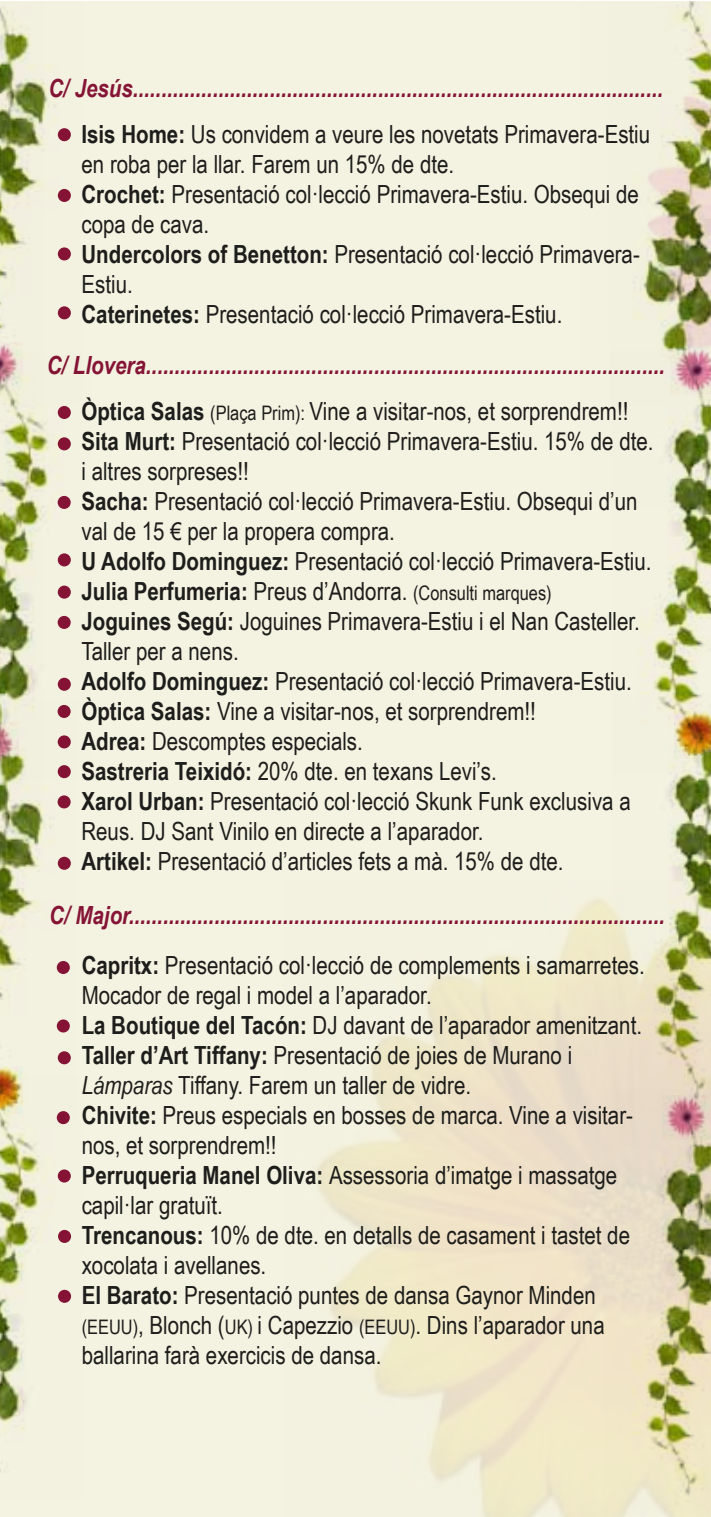
<style>
.page{position:relative;width:711px;height:1517px;background:#fff}
.page>*{position:absolute;margin:0;border:0;box-sizing:border-box;transform-origin:0 0}
.t1{font:25px/30px "Arial Narrow";color:#1d1d1b}
.t2{font:italic 700 25px/50.5px "Arial Narrow";color:#851436;text-align:center}
.t3{font:20px "Arial Narrow";color:#1d1d1b}
.s1{font-weight:700}
.s2{font-size:20px}
.s3{font-weight:700;font-size:25px}
.s4{font-size:25px}
.s5{font-style:normal;color:#1d1d1b}
.s6{font-weight:400;font-style:normal;color:#1d1d1b}
.s7{font-style:italic}
</style>
<div class="page">
<div style="left:0;top:2px;width:710px;height:1515px;background:#f4f2e1"></div>
<img style="left:0;top:7px;width:71px;height:329px">
<img style="left:0;top:376px;width:71px;height:323px">
<img style="left:0;top:699px;width:71px;height:366px">
<img style="left:0;top:1111px;width:72px;height:361px">
<img style="left:0;top:1066px;width:23px;height:47px">
<img style="left:0;top:342px;width:23px;height:44px">
<img style="left:0;top:723px;width:18px;height:43px">
<img style="left:604px;top:1089px;width:106px;height:424px">
<img style="left:612px;top:774px;width:98px;height:344px">
<img style="left:641px;top:405px;width:69px;height:369px">
<img style="left:633px;top:2px;width:77px;height:403px">
<img style="left:674px;top:711px;width:36px;height:47px">
<img style="left:662px;top:1095px;width:48px;height:44px">
<p class="t2" style="left:48px;top:62px;width:616px">C/ Jesús.............................................................................................</p>
<p class="t1" style="left:81px;top:119px;width:570px"><span class="s1">Isis Home:</span> Us convidem a veure les novetats Primavera--Estiu en roba per la llar. Farem un 15% de dte.<br><span class="s1">Crochet:</span> Presentació col·lecció Primavera--Estiu. Obsequi de copa de cava.<br><span class="s1">Undercolors of Benetton:</span> Presentació col·lecció Primavera-- Estiu.<br><span class="s1">Caterinetes:</span> Presentació col·lecció Primavera--Estiu.</p>
<p class="t2" style="left:47px;top:339px;width:619px">C/ Llovera...........................................................................................</p>
<p class="t1" style="left:81px;top:396px;width:573px"><span class="s1">Òptica Salas</span> <span class="s2">(Plaça Prim):</span> Vine a visitar--nos, et sorprendrem!!<br><span class="s1">Sita Murt:</span> Presentació col·lecció Primavera--Estiu. 15% de dte. i altres sorpreses!!<br><span class="s1">Sacha:</span> Presentació col·lecció Primavera--Estiu. Obsequi d’un val de 15 € per la propera compra.<br><span class="s1">U Adolfo Dominguez:</span> Presentació col·lecció Primavera--Estiu.</p>
<p class="t3" style="left:81px;top:581px;width:472px"><span class="s3">Julia Perfumeria:</span> <span class="s4">Preus d’Andorra.</span> (Consulti marques)</p>
<p class="t1" style="left:81px;top:606px;width:560px"><span class="s1">Joguines Segú:</span> Joguines Primavera--Estiu i el Nan Casteller.<br>Taller per a nens.<br><span class="s1">Adolfo Dominguez:</span> Presentació col·lecció Primavera--Estiu.<br><span class="s1">Òptica Salas:</span> Vine a visitar--nos, et sorprendrem!!<br><span class="s1">Adrea:</span> Descomptes especials.<br><span class="s1">Sastreria Teixidó:</span> 20% dte. en texans Levi’s.<br><span class="s1">Xarol Urban:</span> Presentació col·lecció Skunk Funk exclusiva a Reus. DJ Sant Vinilo en directe a l’aparador.<br><span class="s1">Artikel:</span> Presentació d’articles fets a mà. 15% de dte.</p>
<p class="t2" style="left:49px;top:889px;width:617px">C/ Major..............................................................................................<br><span class="s5">Capritx:</span> <span class="s6">Presentació col·lecció de complements i samarretes.</span></p>
<p class="t1" style="left:82px;top:980px;width:562px">Mocador de regal i model a l’aparador.<br><span class="s1">La Boutique del Tacón:</span> DJ davant de l’aparador amenitzant.<br><span class="s1">Taller d’Art Tiffany:</span> Presentació de joies de Murano i <span class="s7">Lámparas</span> Tiffany. Farem un taller de vidre.<br><span class="s1">Chivite:</span> Preus especials en bosses de marca. Vine a visitar-- nos, et sorprendrem!!<br><span class="s1">Perruqueria Manel Oliva:</span> Assessoria d’imatge i massatge capil·lar gratuït.<br><span class="s1">Trencanous:</span> 10% de dte. en detalls de casament i tastet de xocolata i avellanes.<br><span class="s1">El Barato:</span> Presentació puntes de dansa Gaynor Minden <span class="s2">(EEUU)</span>, Blonch (<span class="s2">UK)</span> i Capezzio <span class="s2">(EEUU)</span>. Dins l’aparador una ballarina farà exercicis de dansa.</p>
</div>
